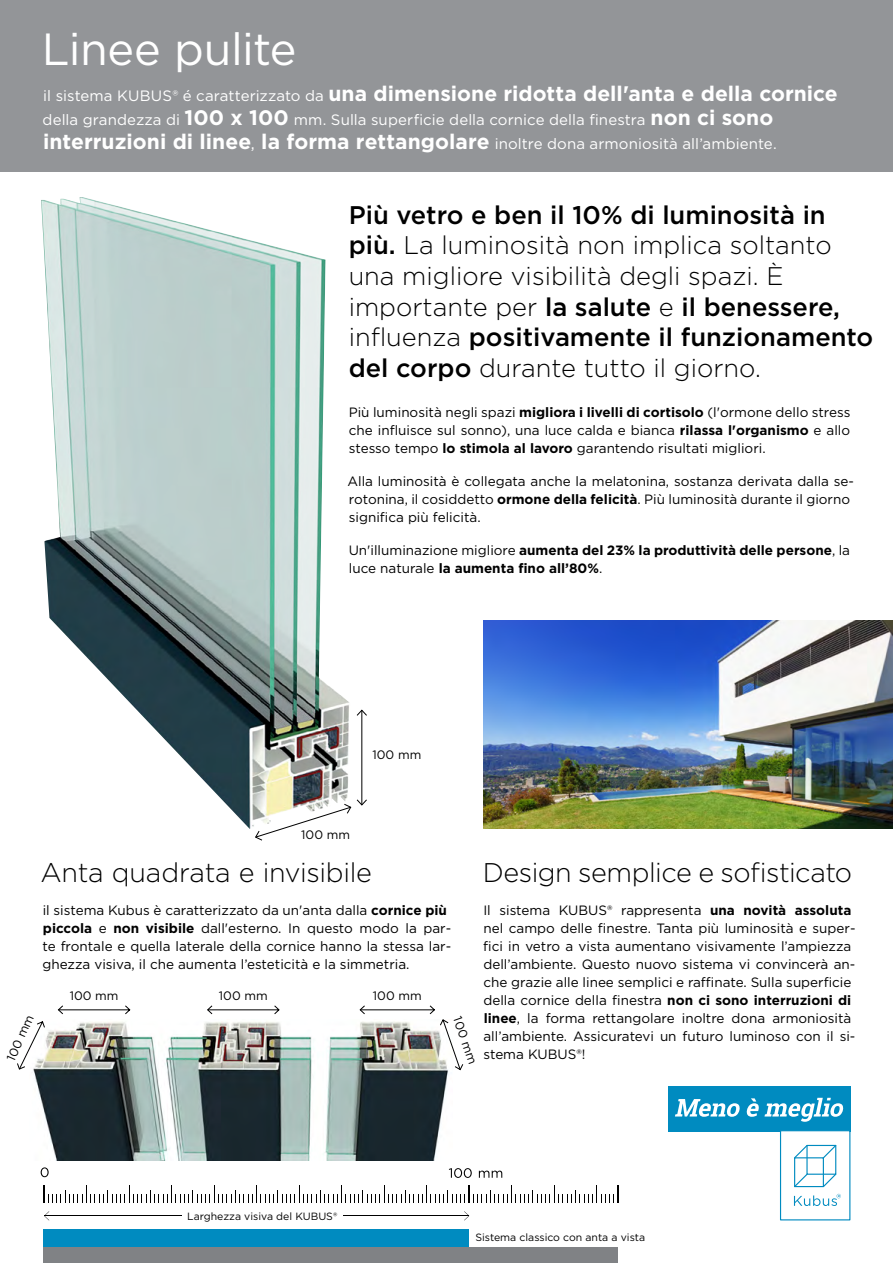
<style>
.page{position:relative;width:893px;height:1263px;background:#fff}
.page>*{position:absolute;margin:0;border:0;box-sizing:border-box;transform-origin:0 0}
.t1{font:45px "Gotham";letter-spacing:-.015em;color:#fff}
.t2{font:300 27px "Gotham";letter-spacing:-.015em;color:#000}
.t3{font:300 25.5px/30.6px "Gotham";color:#000}
.t4{font:700 21px "Gotham";color:#fff}
.t5{font:15px "Gotham";letter-spacing:.005em;color:#fff}
.t6{font:13.5px/18px "Gotham";color:#000}
.t7{font:700 13.5px/18px "Gotham";color:#000}
.t8{font:12.3px "Gotham";color:#000}
.t9{font:10.5px "Gotham";color:#000}
.s1{font-weight:400;font-size:15px}
.s2{font-weight:700;font-size:21px}
.s3{font-weight:400;font-size:16.5px}
.s4{font-weight:500}
.s5{font-weight:700}
.s6{font-weight:400}
</style>
<div class="page">
<svg style="left:41px;top:1167px;width:8px;height:10px"></svg>
<svg style="left:449px;top:1168px;width:23px;height:10px"></svg>
<svg style="left:479px;top:1170px;width:23px;height:8px"></svg>
<svg style="left:43px;top:1186px;width:576px;height:17px"></svg>
<hr style="left:44px;top:1216px;width:153px;height:1px;background:#000">
<svg style="left:44px;top:1211px;width:5px;height:9px"></svg>
<hr style="left:325px;top:1216px;width:144px;height:1px;background:#000">
<svg style="left:464px;top:1211px;width:5px;height:9px"></svg>
<div style="left:44px;top:1230px;width:425px;height:33px;background:#008bc0"></div>
<div style="left:44px;top:1247px;width:574px;height:16px;background:#808285"></div>
<img style="left:33px;top:1021px;width:416px;height:139px">
<svg style="left:57px;top:1005px;width:74px;height:10px"></svg>
<svg style="left:17px;top:1021px;width:28px;height:49px"></svg>
<svg style="left:207px;top:1005px;width:73px;height:10px"></svg>
<img style="left:483px;top:621px;width:410px;height:208px">
<div style="left:0;top:0;width:893px;height:171px;background:#939598"></div>
<img style="left:41px;top:197px;width:308px;height:632px">
<img style="left:359px;top:1005px;width:105px;height:65px">
<hr style="left:361px;top:710px;width:1px;height:95px;background:#000">
<svg style="left:356px;top:709px;width:11px;height:7px"></svg>
<svg style="left:255px;top:799px;width:112px;height:42px"></svg>
<div style="left:182px;top:1212px;width:161px;height:8px;background:#fff"></div>
<div style="left:668px;top:1086px;width:182px;height:45px;background:#008bc0"></div>
<div style="left:780px;top:1130px;width:70px;height:90px;background:#fff;border:1px solid #008bc0"></div>
<div style="left:794px;top:1157px;width:30px;height:30px;border:1px solid #008bc0"></div>
<div style="left:806px;top:1145px;width:30px;height:30px;border:1px solid #008bc0"></div>
<svg style="left:794px;top:1144px;width:15px;height:15px"></svg>
<svg style="left:821px;top:1144px;width:16px;height:16px"></svg>
<svg style="left:794px;top:1172px;width:15px;height:16px"></svg>
<svg style="left:822px;top:1172px;width:15px;height:16px"></svg>
<svg style="left:794px;top:1194px;width:47px;height:12px"></svg>
<svg style="left:675px;top:1098px;width:168px;height:24px"></svg>
<h1 class="t1" style="left:42px;top:20px;width:256px">Linee pulite</h1>
<h3 class="t4" style="left:43px;top:80px;width:796px"><span class="s1">il sistema KUBUS® é caratterizzato da</span> una dimensione ridotta dell'anta e della cornice</h3>
<p class="t5" style="left:43px;top:110px;width:732px">della grandezza di <span class="s2">100 x 100</span> mm. Sulla superficie della cornice della finestra <span class="s2">non ci sono</span></p>
<h3 class="t4" style="left:43px;top:128px;width:735px">interruzioni di linee<span class="s3">,</span> la forma rettangolare <span class="s1">inoltre dona armoniosità all’ambiente.</span></h3>
<h3 class="t3" style="left:349px;top:199px;width:526px"><span class="s4">Più vetro e ben il 10% di luminosità in più.</span> La luminosità non implica soltanto una migliore visibilità degli spazi. È importante per <span class="s4">la salute</span> e <span class="s4">il benessere, </span>influenza <span class="s4">positivamente il funzionamento del corpo</span> durante tutto il giorno.</h3>
<p class="t6" style="left:349px;top:403px;width:503px;text-align:justify">Più luminosità negli spazi <span class="s5">migliora i livelli di cortisolo</span> (l'ormone dello stress che influisce sul sonno), una luce calda e bianca <span class="s5">rilassa l'organismo</span> e allo stesso tempo <span class="s5">lo stimola al lavoro</span> garantendo risultati migliori.</p>
<p class="t6" style="left:347px;top:472px;width:508px">Alla luminosità è collegata anche la melatonina, sostanza derivata dalla se&shy;rotonina, il cosiddetto <span class="s5">ormone della felicità</span>. Più luminosità durante il giorno significa più felicità.</p>
<p class="t7" style="left:349px;top:541px;width:503px"><span class="s6">Un'illuminazione migliore</span> aumenta del 23% la produttività delle persone<span class="s6">, la luce naturale</span> la aumenta fino all’80%<span class="s6">.</span></p>
<p class="t8" style="left:372px;top:747px;width:50px">100 mm</p>
<p class="t8" style="left:301px;top:826px;width:50px">100 mm</p>
<h2 class="t2" style="left:40px;top:855px;width:333px">Anta quadrata e invisibile</h2>
<p class="t6" style="left:42px;top:901px;width:410px">il sistema Kubus è caratterizzato da un'anta dalla <span class="s5">cornice più piccola</span> e <span class="s5">non visibile</span> dall'esterno. In questo modo la par&shy;te frontale e quella laterale della cornice hanno la stessa lar&shy;ghezza visiva, il che aumenta l’esteticità e la simmetria.</p>
<p class="t8" style="left:3px;top:1057px;width:50px;rotate:-66deg">100 mm</p>
<p class="t8" style="left:70px;top:988px;width:50px">100 mm</p>
<p class="t8" style="left:219px;top:988px;width:50px">100 mm</p>
<p class="t8" style="left:373px;top:988px;width:50px">100 mm</p>
<p class="t8" style="left:464px;top:1014px;width:50px;rotate:70deg">100 mm</p>
<h2 class="t2" style="left:483px;top:855px;width:371px">Design semplice e sofisticato</h2>
<p class="t6" style="left:483px;top:901px;width:374px">Il sistema KUBUS® rappresenta <span class="s5">una novità assoluta </span>nel campo delle finestre. Tanta più luminosità e super&shy;fici in vetro a vista aumentano visivamente l’ampiezza dell’ambiente. Questo nuovo sistema vi convincerà an&shy;che grazie alle linee semplici e raffinate. Sulla superficie della cornice della finestra <span class="s5">non ci sono interruzioni di linee</span>, la forma rettangolare inoltre dona armoniosità all’ambiente. Assicuratevi un futuro luminoso con il si&shy;stema KUBUS®!</p>
<p class="t9" style="left:187px;top:1210px;width:152px">Larghezza visiva del KUBUS®</p>
<p class="t9" style="left:475px;top:1230px;width:171px">Sistema classico con anta a vista</p>
</div>
